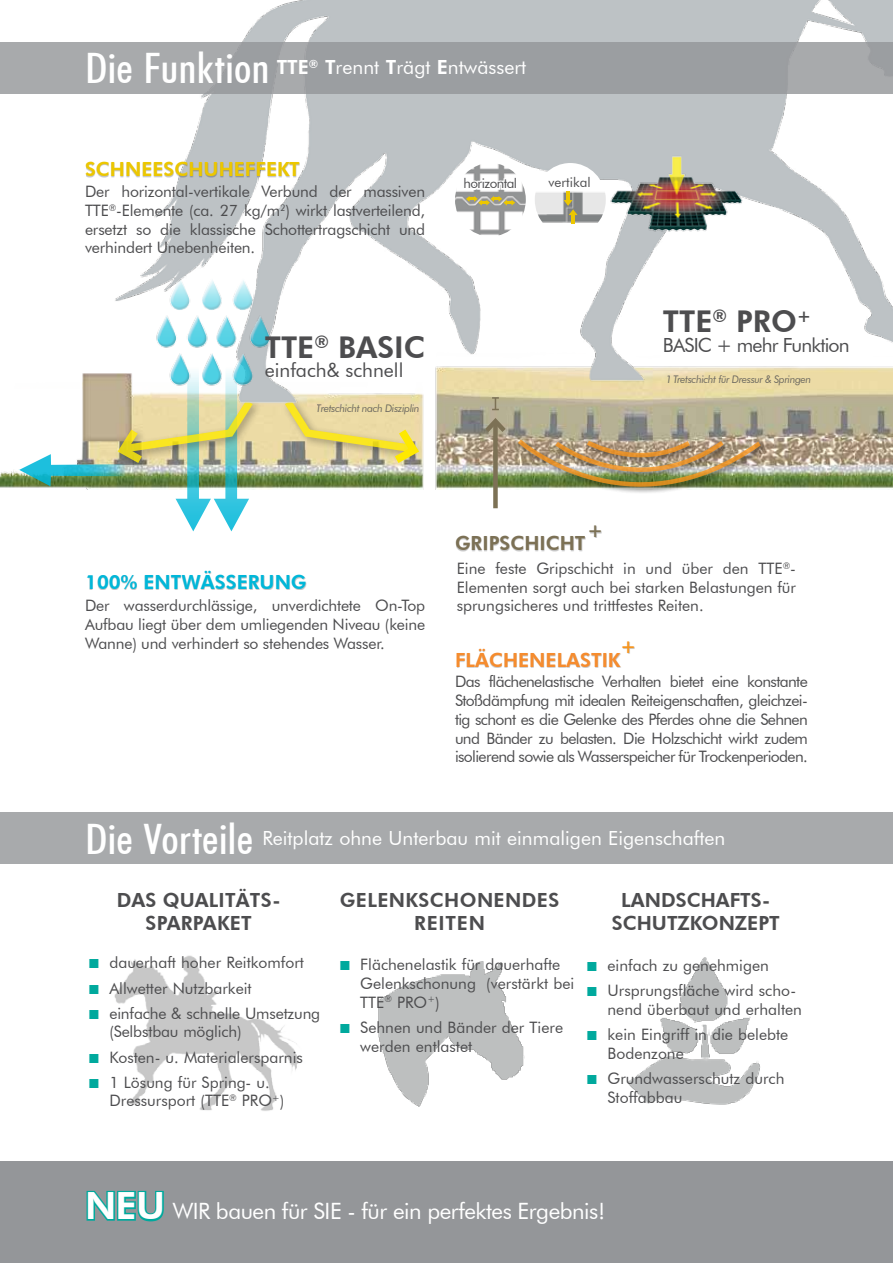
<style>
.page{position:relative;width:893px;height:1263px;background:#fff}
.page>*{position:absolute;margin:0;border:0;box-sizing:border-box;transform-origin:0 0}
.t1{font:800 30px "Futura BT";color:#4d4d4f}
.t2{font:22.5px "Futura BT";letter-spacing:-.02em;color:#fff}
.t3{font:19.5px "Futura BT";color:#fff}
.t4{font:800 19.5px/22.5px "Futura BT";letter-spacing:.01em;color:#4d4d4f;text-align:center}
.t5{font:19.5px "Futura BT";letter-spacing:-.04em;color:#4d4d4f}
.t6{font:800 19.5px "Futura BT";color:#ecc700}
.t7{font:800 19.5px "Futura BT";color:#00b7d9}
.t8{font:19.5px "Futura BT";color:#4d4d4f}
.t9{font:800 19.5px "Futura BT";color:#f68c2e}
.t10{font:800 19.5px "Futura BT";color:#7c7155}
.t11{font:800 19.5px "Futura BT";color:#f8951d}
.t12{font:15.75px/18.8px "Futura BT";color:#4d4d4f}
.t13{font:13.5px "Futura BT";letter-spacing:-.04em;color:#4d4d4f}
.t14{font:13.5px "Futura BT";color:#4d4d4f}
.t15{font:italic 10.5px "Futura BT";letter-spacing:-.04em;color:#4d4d4f}
.s1{font-weight:500;font-stretch:condensed;font-size:42px}
.s2{font-weight:800}
.s3{font-family:"Arial";font-size:19.5px;color:#00a99d}
.s4{font-weight:800;font-size:37.5px}
</style>
<div class="page">
<div style="left:0;top:0;width:893px;height:1263px;background:#fff;opacity:.95"></div>
<img style="left:0;top:322px;width:893px;height:168px">
<div style="left:113px;top:396px;width:309px;height:77px;background:#000;opacity:.4"></div>
<img style="left:19px;top:367px;width:241px;height:164px">
<img style="left:151px;top:272px;width:126px;height:120px">
<svg style="left:85px;top:1171px;width:81px;height:68px;background:#729a99"></svg>
<div style="left:0;top:813px;width:893px;height:51px;background:#a8aaac"></div>
<img style="left:378px;top:955px;width:158px;height:152px">
<img style="left:84px;top:919px;width:235px;height:224px">
<img style="left:622px;top:955px;width:158px;height:155px">
<div style="left:88px;top:572px;width:218px;height:18px;background:#000;opacity:.24"></div>
<div style="left:0;top:43px;width:893px;height:51px;background:linear-gradient(to right,#a4a7a9,#9c9fa2)"></div>
<div style="left:86px;top:163px;width:214px;height:14px;background:#000;opacity:.24"></div>
<img style="left:606px;top:148px;width:140px;height:92px">
<img style="left:535px;top:163px;width:71px;height:73px">
<hr style="left:566px;top:191px;width:4px;height:10px;background:#ecc700">
<svg style="left:564px;top:200px;width:14px;height:15px"></svg>
<hr style="left:571px;top:214px;width:4px;height:10px;background:#ecc700">
<img style="left:455px;top:163px;width:71px;height:73px">
<svg style="left:461px;top:174px;width:55px;height:32px"></svg>
<div style="left:456px;top:537px;width:130px;height:14px;background:#000;opacity:.24"></div>
<div style="left:590px;top:526px;width:12px;height:12px;background:#000;opacity:.24"></div>
<svg style="left:278px;top:392px;width:146px;height:78px;background:#ded196"></svg>
<div style="left:517px;top:438px;width:251px;height:56px;background:#000;opacity:.5"></div>
<img style="left:516px;top:438px;width:246px;height:50px">
<div style="left:493px;top:421px;width:5px;height:87px;background:#7c7155"></div>
<svg style="left:480px;top:397px;width:30px;height:40px"></svg>
<div style="left:623px;top:642px;width:12px;height:12px;background:#000;opacity:.24"></div>
<div style="left:457px;top:649px;width:164px;height:18px;background:#000;opacity:.24"></div>
<p class="t3" style="left:85px;top:56px;width:443px"><span class="s1">Die Funktion</span> <span class="s2">TTE</span><sup>®</sup> <span class="s2">T</span>rennt <span class="s2">T</span>rägt <span class="s2">E</span>ntwässert</p>
<p class="t6" style="left:85px;top:158px;width:216px">SCHNEESCHUHEFFEKT</p>
<p class="t12" style="left:85px;top:182px;width:342px;text-align:justify">Der horizontal-vertikale Verbund der massiven TTE<sup>®</sup>-Elemente (ca. 27 kg/m<sup>2</sup>) wirkt lastverteilend, ersetzt so die klassische Schottertragschicht und verhindert Unebenheiten.</p>
<h1 class="t1" style="left:265px;top:329px;width:162px">TTE<sup>®</sup> BASIC</h1>
<p class="t8" style="left:265px;top:358px;width:140px">einfach&amp; schnell</p>
<p class="t15" style="left:317px;top:402px;width:104px">Tretschicht nach Disziplin</p>
<p class="t13" style="left:463px;top:175px;width:55px">horizontal</p>
<p class="t14" style="left:549px;top:174px;width:44px">vertikal</p>
<h1 class="t1" style="left:663px;top:303px;width:150px">TTE<sup>®</sup> PRO<sup>+</sup></h1>
<p class="t5" style="left:663px;top:333px;width:188px">BASIC + mehr Funktion</p>
<p class="t15" style="left:665px;top:373px;width:148px">1 Tretschicht für Dressur &amp; Springen</p>
<p class="t7" style="left:85px;top:570px;width:223px">100% ENTWÄSSERUNG</p>
<p class="t12" style="left:85px;top:596px;width:342px;text-align:justify">Der wasserdurchlässige, unverdichtete On-Top Aufbau liegt über dem umliegenden Niveau (keine Wanne) und verhindert so stehendes Wasser.</p>
<p class="t10" style="left:587px;top:518px;width:18px">+</p>
<p class="t10" style="left:455px;top:532px;width:132px">GRIPSCHICHT</p>
<p class="t12" style="left:457px;top:559px;width:341px;text-align:justify">Eine feste Gripschicht in und über den TTE<sup>®</sup>- Elementen sorgt auch bei starken Belastungen für sprungsicheres und trittfestes Reiten.</p>
<p class="t11" style="left:620px;top:634px;width:18px">+</p>
<p class="t9" style="left:455px;top:648px;width:167px">FLÄCHENELASTIK</p>
<p class="t12" style="left:455px;top:672px;width:354px;text-align:justify">Das flächenelastische Verhalten bietet eine konstante Stoßdämpfung mit idealen Reiteigenschaften, gleichzei&shy;tig schont es die Gelenke des Pferdes ohne die Sehnen und Bänder zu belasten. Die Holzschicht wirkt zudem isolierend sowie als Wasserspeicher für Trockenperioden.</p>
<p class="t3" style="left:85px;top:826px;width:642px"><span class="s1">Die Vorteile</span> Reitplatz ohne Unterbau mit einmaligen Eigenschaften</p>
<p class="t4" style="left:117px;top:889px;width:165px">DAS QUALITÄTS-<br>SPARPAKET</p>
<p class="t4" style="left:340px;top:889px;width:221px">GELENKSCHONENDES<br>REITEN</p>
<p class="t4" style="left:612px;top:889px;width:169px">LANDSCHAFTS-<br>SCHUTZKONZEPT</p>
<p class="t12" style="left:88px;top:953px;width:217px"><span class="s3">■</span> dauerhaft hoher Reitkomfort</p>
<p class="t12" style="left:88px;top:978px;width:165px"><span class="s3">■</span> Allwetter Nutzbarkeit</p>
<p class="t12" style="left:109px;top:1003px;width:212px;text-indent:-21px"><span class="s3">■</span> einfache &amp; schnelle Umsetzung (Selbstbau möglich)</p>
<p class="t12" style="left:88px;top:1047px;width:216px"><span class="s3">■</span> Kosten- u. Materialersparnis</p>
<p class="t12" style="left:109px;top:1072px;width:176px;text-indent:-21px"><span class="s3">■</span> 1 Lösung für Spring- u.<br>Dressursport (TTE<sup>®</sup> PRO<sup>+</sup>)</p>
<p class="t12" style="left:360px;top:955px;width:216px;text-indent:-21px"><span class="s3">■</span> Flächenelastik für dauerhafte<br>Gelenkschonung (verstärkt bei<br>TTE<sup>®</sup> PRO<sup>+</sup>)</p>
<p class="t12" style="left:360px;top:1018px;width:204px;text-indent:-21px"><span class="s3">■</span> Sehnen und Bänder der Tiere werden entlastet</p>
<p class="t12" style="left:586px;top:956px;width:184px"><span class="s3">■</span> einfach zu genehmigen</p>
<p class="t12" style="left:607px;top:981px;width:196px;text-indent:-21px"><span class="s3">■</span> Ursprungsfläche wird scho&shy;nend überbaut und erhalten</p>
<p class="t12" style="left:607px;top:1025px;width:182px;text-indent:-21px"><span class="s3">■</span> kein Eingriff in die belebte<br>Bodenzone</p>
<p class="t12" style="left:607px;top:1069px;width:178px;text-indent:-21px"><span class="s3">■</span> Grundwasserschutz durch<br>Stoffabbau</p>
<h2 class="t2" style="left:85px;top:1197px;width:522px"><span class="s4">NEU</span> WIR bauen für SIE - für ein perfektes Ergebnis!</h2>
</div>
